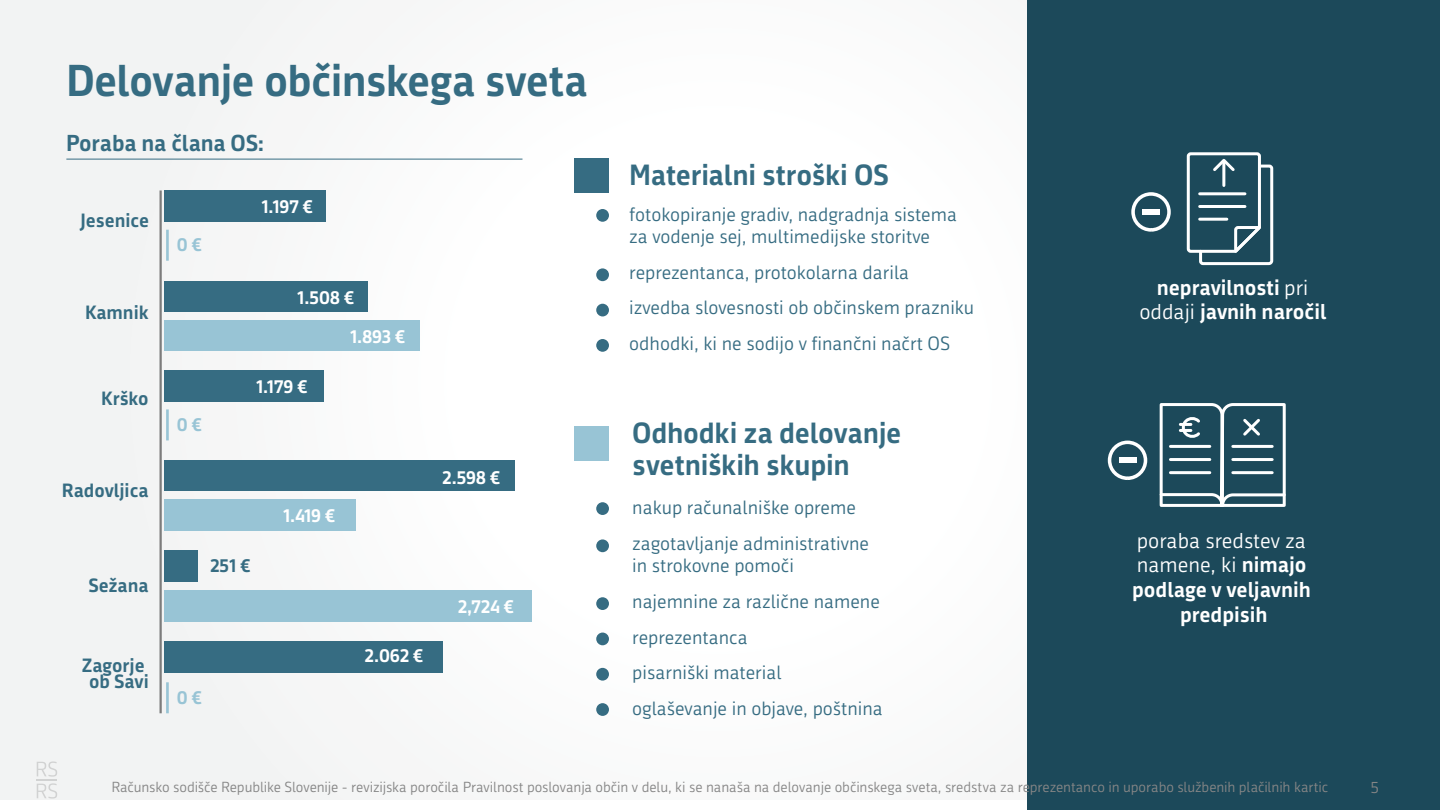
<style>
.page{position:relative;width:1440px;height:810px;background:#fff}
.page>*{position:absolute;margin:0;border:0;box-sizing:border-box;transform-origin:0 0}
.t1{font:700 43.5px "Republika";letter-spacing:-.015em;color:#366c82}
.t2{font:700 28.5px/31.5px "Republika";letter-spacing:-.01em;color:#366c82}
.t3{font:700 22.5px "Republika";letter-spacing:-.005em;color:#366c82}
.t4{font:700 21px/24.8px "Republika";color:#fff;text-align:center}
.t5{font:18.75px/35.5px "Republika";color:#366c82}
.t6{font:700 18.75px/15.8px "Republika";color:#366c82;text-align:center}
.t7{font:700 18.38px/39.7px "Republika";letter-spacing:-.005em;color:#fff}
.t8{font:700 18.38px "Republika";color:#98c4d5}
.t9{font:700 18.38px "Republika";color:#366c82}
.t10{font:15.98px "Republika";color:#868686}
.t11{font:14.25px "Republika";letter-spacing:-.005em;color:#868686}
.s1{font-weight:400}
</style>
<div class="page">
<div style="left:0;top:0;width:1440px;height:799px;background:#fbfbfb"></div>
<div style="left:1028px;top:0;width:412px;height:810px;background:#1c495a"></div>
<svg style="left:37px;top:761px;width:20px;height:16px"></svg>
<hr style="left:37px;top:779px;width:20px;height:2px;background:#868686">
<svg style="left:37px;top:783px;width:20px;height:16px"></svg>
<div style="left:164px;top:281px;width:204px;height:30px;background:#366c82"></div>
<div style="left:164px;top:320px;width:256px;height:31px;background:#98c4d5"></div>
<div style="left:164px;top:461px;width:351px;height:30px;background:#366c82"></div>
<div style="left:164px;top:500px;width:192px;height:31px;background:#98c4d5"></div>
<div style="left:164px;top:551px;width:34px;height:31px;background:#366c82"></div>
<div style="left:164px;top:590px;width:368px;height:31px;background:#98c4d5"></div>
<div style="left:164px;top:191px;width:162px;height:31px;background:#366c82"></div>
<hr style="left:166px;top:230px;width:3px;height:31px;background:#98c4d5">
<div style="left:164px;top:371px;width:159px;height:31px;background:#366c82"></div>
<hr style="left:166px;top:409px;width:3px;height:31px;background:#98c4d5">
<div style="left:164px;top:641px;width:278px;height:31px;background:#366c82"></div>
<hr style="left:166px;top:682px;width:3px;height:31px;background:#98c4d5">
<div style="left:1108px;top:441px;width:39px;height:39px;border:4px solid #fff;border-radius:50%"></div>
<div style="left:1119px;top:457px;width:17px;height:6px;background:#fff"></div>
<div style="left:574px;top:158px;width:35px;height:35px;background:#366c82"></div>
<div style="left:574px;top:426px;width:35px;height:35px;background:#98c4d5"></div>
<hr style="left:66px;top:159px;width:456px;height:1px;background:#366c82">
<hr style="left:160px;top:190px;width:2px;height:523px;background:#7c7c7c">
<div style="left:596px;top:209px;width:13px;height:13px;background:#366c82;border-radius:50%"></div>
<div style="left:596px;top:268px;width:13px;height:13px;background:#366c82;border-radius:50%"></div>
<div style="left:596px;top:304px;width:13px;height:12px;background:#366c82;border-radius:50%"></div>
<div style="left:596px;top:339px;width:13px;height:13px;background:#366c82;border-radius:50%"></div>
<div style="left:596px;top:502px;width:13px;height:13px;background:#366c82;border-radius:50%"></div>
<div style="left:596px;top:539px;width:13px;height:13px;background:#366c82;border-radius:50%"></div>
<div style="left:596px;top:597px;width:13px;height:13px;background:#366c82;border-radius:50%"></div>
<div style="left:596px;top:633px;width:13px;height:12px;background:#366c82;border-radius:50%"></div>
<div style="left:596px;top:668px;width:13px;height:13px;background:#366c82;border-radius:50%"></div>
<div style="left:596px;top:703px;width:13px;height:13px;background:#366c82;border-radius:50%"></div>
<svg style="left:1186px;top:152px;width:88px;height:114px"></svg>
<svg style="left:1159px;top:403px;width:127px;height:104px"></svg>
<div style="left:1131px;top:192px;width:40px;height:40px;border:4px solid #fff;border-radius:50%"></div>
<div style="left:1142px;top:209px;width:18px;height:6px;background:#fff"></div>
<h1 class="t1" style="left:66px;top:55px;width:523px">Delovanje občinskega sveta</h1>
<p class="t3" style="left:66px;top:130px;width:200px">Poraba na člana OS:</p>
<p class="t6" style="left:80px;top:213px;width:70px">Jesenice</p>
<p class="t6" style="left:85px;top:304px;width:65px">Kamnik</p>
<p class="t6" style="left:101px;top:390px;width:49px">Krško</p>
<p class="t6" style="left:62px;top:483px;width:89px">Radovljica</p>
<p class="t6" style="left:88px;top:578px;width:62px">Sežana</p>
<p class="t6" style="left:82px;top:658px;width:68px">Zagorje ob Savi</p>
<p class="t8" style="left:177px;top:234px;width:26px">0 €</p>
<p class="t8" style="left:177px;top:414px;width:26px">0 €</p>
<p class="t7" style="left:262px;top:187px;width:53px">1.197 €</p>
<p class="t7" style="left:350px;top:278px;width:57px;text-indent:-53px">1.508 €<br>1.893 €</p>
<p class="t7" style="left:256px;top:367px;width:53px">1.179 €</p>
<p class="t9" style="left:210px;top:555px;width:41px">251 €</p>
<p class="t8" style="left:177px;top:687px;width:26px">0 €</p>
<p class="t7" style="left:283px;top:496px;width:54px">1.419 €</p>
<p class="t7" style="left:365px;top:636px;width:60px">2.062 €</p>
<p class="t7" style="left:442px;top:457px;width:59px">2.598 €</p>
<p class="t7" style="left:458px;top:587px;width:57px">2,724 €</p>
<h2 class="t2" style="left:629px;top:159px;width:261px">Materialni stroški OS</h2>
<p class="t5" style="left:629px;top:203px;width:329px;line-height:22.5px">fotokopiranje gradiv, nadgradnja sistema za vodenje sej, multimedijske storitve</p>
<p class="t5" style="left:629px;top:255px;width:347px">reprezentanca, protokolarna darila izvedba slovesnosti ob občinskem prazniku odhodki, ki ne sodijo v finančni načrt OS</p>
<h2 class="t2" style="left:632px;top:418px;width:270px">Odhodki za delovanje svetniških skupin</h2>
<p class="t5" style="left:632px;top:490px;width:238px">nakup računalniške opreme zagotavljanje administrativne</p>
<p class="t5" style="left:632px;top:548px;width:249px">in strokovne pomoči najemnine za različne namene</p>
<p class="t5" style="left:632px;top:619px;width:117px">reprezentanca</p>
<p class="t5" style="left:632px;top:655px;width:151px">pisarniški material</p>
<p class="t5" style="left:632px;top:691px;width:252px">oglaševanje in objave, poštnina</p>
<p class="t4" style="left:1139px;top:276px;width:188px;line-height:24px">nepravilnosti <span class="s1">pri oddaji</span> javnih naročil</p>
<p class="t4" style="left:1132px;top:528px;width:180px"><span class="s1">poraba sredstev za namene, ki</span> nimajo podlage v veljavnih predpisih</p>
<p class="t11" style="left:112px;top:779px;width:1219px">Računsko sodišče Republike Slovenije - revizijska poročila Pravilnost poslovanja občin v delu, ki se nanaša na delovanje občinskega sveta, sredstva za reprezentanco in uporabo službenih plačilnih kartic</p>
<p class="t10" style="left:1371px;top:778px;width:9px">5</p>
</div>
